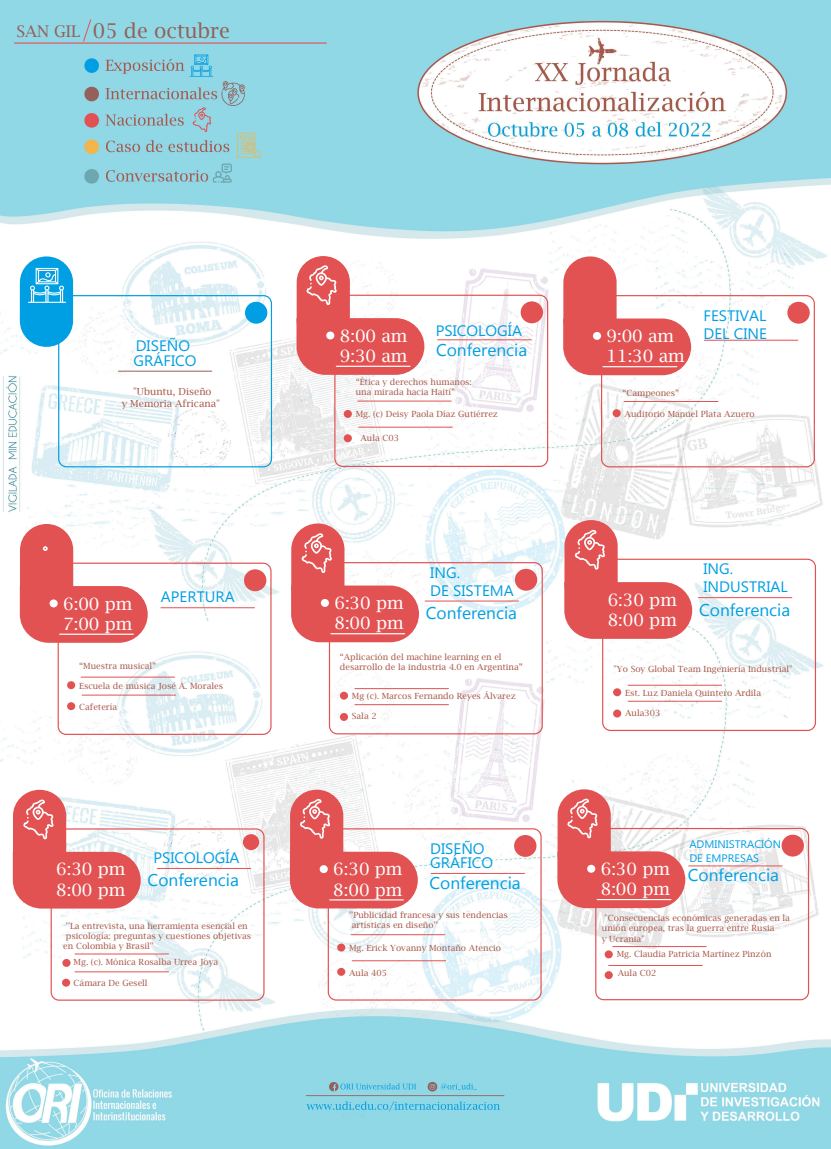
<style>
.page{position:relative;width:831px;height:1149px;background:#fff}
.page>*{position:absolute;margin:0;border:0;box-sizing:border-box;transform-origin:0 0}
.t1{font:20.4px "Lucida Bright";color:#93615a}
.t2{font:16.98px/20.4px "Lucida Bright";color:#fff}
.t3{font:16.98px "Microsoft New Tai Lue";color:#009fe3}
.t4{font:16.11px "Lucida Bright";color:#93615a}
.t5{font:15.18px/18.2px "Microsoft Phags Pa";color:#009fe3}
.t6{font:15.15px/14.5px "Microsoft Phags Pa";color:#009fe3}
.t7{font:10.92px/14.5px "Microsoft Phags Pa";color:#009fe3}
.t8{font:9.69px/11.6px "Lucida Bright";color:#a8584a;text-align:center}
.t9{font:8.49px/10.2px "Lucida Bright";color:#a8584a}
</style>
<div class="page">
<img style="left:0;top:0;width:831px;height:1149px">
<div style="left:16px;top:15px;width:187px;height:26px;background:#91d8e6"></div>
<svg style="left:82px;top:19px;width:10px;height:23px"></svg>
<div style="left:58px;top:295px;width:214px;height:172px;border:1px solid #009fe3;border-radius:8px"></div>
<svg style="left:20px;top:256px;width:53px;height:91px;background:#35b3e8"></svg>
<hr style="left:118px;top:371px;width:94px;height:1px;background:#93615a">
<div style="left:245px;top:302px;width:22px;height:22px;background:#009fe3;border-radius:50%"></div>
<div style="left:329px;top:562px;width:214px;height:172px;border:1px solid #e25252;border-radius:8px"></div>
<hr style="left:425px;top:601px;width:94px;height:1px;background:#e25252">
<div style="left:515px;top:569px;width:22px;height:22px;background:#e25252;border-radius:50%"></div>
<hr style="left:355px;top:688px;width:93px;height:1px;background:#e25252">
<hr style="left:355px;top:704px;width:93px;height:1px;background:#e25252">
<div style="left:340px;top:713px;width:8px;height:8px;background:#e25252;border-radius:50%"></div>
<div style="left:340px;top:692px;width:8px;height:8px;background:#e25252;border-radius:50%"></div>
<div style="left:601px;top:295px;width:214px;height:172px;border:1px solid #e25252;border-radius:8px"></div>
<svg style="left:563px;top:256px;width:128px;height:119px"></svg>
<hr style="left:704px;top:340px;width:94px;height:1px;background:#e25252">
<hr style="left:624px;top:401px;width:94px;height:1px;background:#e25252">
<div style="left:593px;top:332px;width:8px;height:8px;background:#fff;border-radius:50%"></div>
<div style="left:613px;top:409px;width:8px;height:8px;background:#e25252;border-radius:50%"></div>
<hr style="left:603px;top:366px;width:74px;height:1px;background:#fff">
<div style="left:787px;top:302px;width:23px;height:22px;background:#e25252;border-radius:50%"></div>
<div style="left:334px;top:295px;width:214px;height:172px;border:1px solid #e25252;border-radius:8px"></div>
<hr style="left:438px;top:339px;width:93px;height:1px;background:#e25252">
<hr style="left:359px;top:427px;width:93px;height:1px;background:#e25252">
<hr style="left:358px;top:401px;width:93px;height:1px;background:#e25252">
<div style="left:344px;top:434px;width:8px;height:8px;background:#e25252;border-radius:50%"></div>
<div style="left:344px;top:410px;width:8px;height:8px;background:#e25252;border-radius:50%"></div>
<div style="left:521px;top:301px;width:22px;height:22px;background:#e25252;border-radius:50%"></div>
<svg style="left:297px;top:256px;width:127px;height:119px"></svg>
<div style="left:328px;top:828px;width:214px;height:173px;border:1px solid #e25252;border-radius:8px"></div>
<hr style="left:431px;top:873px;width:94px;height:1px;background:#e25252">
<hr style="left:352px;top:960px;width:94px;height:1px;background:#e25252">
<hr style="left:351px;top:934px;width:94px;height:1px;background:#e25252">
<div style="left:337px;top:968px;width:8px;height:8px;background:#e25252;border-radius:50%"></div>
<div style="left:337px;top:944px;width:8px;height:8px;background:#e25252;border-radius:50%"></div>
<div style="left:514px;top:835px;width:22px;height:22px;background:#e25252;border-radius:50%"></div>
<svg style="left:290px;top:790px;width:128px;height:118px"></svg>
<div style="left:58px;top:563px;width:214px;height:172px;border:1px solid #e25252;border-radius:8px"></div>
<hr style="left:161px;top:607px;width:93px;height:1px;background:#e25252">
<hr style="left:82px;top:695px;width:94px;height:1px;background:#e25252">
<hr style="left:81px;top:677px;width:94px;height:1px;background:#e25252">
<div style="left:67px;top:702px;width:8px;height:8px;background:#e25252;border-radius:50%"></div>
<div style="left:67px;top:681px;width:8px;height:8px;background:#e25252;border-radius:50%"></div>
<div style="left:244px;top:569px;width:22px;height:22px;background:#e25252;border-radius:50%"></div>
<div style="left:595px;top:828px;width:214px;height:172px;border:1px solid #e25252;border-radius:8px"></div>
<div style="left:605px;top:971px;width:8px;height:8px;background:#e25252;border-radius:50%"></div>
<div style="left:605px;top:950px;width:8px;height:8px;background:#e25252;border-radius:50%"></div>
<div style="left:782px;top:835px;width:22px;height:22px;background:#e25252;border-radius:50%"></div>
<svg style="left:557px;top:789px;width:128px;height:119px"></svg>
<svg style="left:291px;top:523px;width:128px;height:119px"></svg>
<svg style="left:20px;top:524px;width:128px;height:119px"></svg>
<div style="left:602px;top:559px;width:214px;height:172px;border:1px solid #e25252;border-radius:8px"></div>
<hr style="left:698px;top:597px;width:94px;height:1px;background:#e25252">
<hr style="left:689px;top:865px;width:93px;height:1px;background:#e25252">
<hr style="left:157px;top:868px;width:94px;height:1px;background:#e25252">
<hr style="left:75px;top:954px;width:94px;height:1px;background:#e25252">
<hr style="left:75px;top:971px;width:94px;height:1px;background:#e25252">
<hr style="left:613px;top:946px;width:93px;height:1px;background:#e25252">
<hr style="left:609px;top:965px;width:93px;height:1px;background:#e25252">
<hr style="left:628px;top:685px;width:94px;height:1px;background:#e25252">
<hr style="left:628px;top:701px;width:94px;height:1px;background:#e25252">
<div style="left:613px;top:710px;width:8px;height:8px;background:#e25252;border-radius:50%"></div>
<div style="left:613px;top:688px;width:8px;height:8px;background:#e25252;border-radius:50%"></div>
<svg style="left:564px;top:520px;width:128px;height:119px"></svg>
<div style="left:51px;top:828px;width:214px;height:173px;border:1px solid #e25252;border-radius:8px"></div>
<svg style="left:13px;top:790px;width:128px;height:119px"></svg>
<div style="left:62px;top:959px;width:9px;height:8px;background:#e25252;border-radius:50%"></div>
<div style="left:243px;top:834px;width:16px;height:16px;background:#e25252;border-radius:50%"></div>
<div style="left:62px;top:979px;width:8px;height:8px;background:#e25252;border-radius:50%"></div>
<h3 class="t4" style="left:16px;top:22px;width:65px">SAN GIL</h3>
<h1 class="t1" style="left:93px;top:19px;width:138px">05 de octubre</h1>
<h3 class="t6" style="left:134px;top:338px;width:64px">DISEÑO<br>GRÁFICO</h3>
<p class="t8" style="left:122px;top:386px;width:100px">"Ubuntu, Diseño<br>y Memoria Africana"</p>
<h2 class="t2" style="left:63px;top:593px;width:71px">6:00 pm<br>7:00 pm</h2>
<h3 class="t5" style="left:161px;top:587px;width:75px">APERTURA</h3>
<p class="t9" style="left:79px;top:660px;width:79px">“Muestra musical”</p>
<p class="t9" style="left:79px;top:702px;width:40px">Cafetería</p>
<p class="t9" style="left:79px;top:681px;width:145px">Escuela de música José A. Morales</p>
<h3 class="t5" style="left:153px;top:847px;width:88px">PSICOLOGÍA</h3>
<h2 class="t3" style="left:148px;top:870px;width:93px">Conferencia</h2>
<h2 class="t2" style="left:56px;top:859px;width:71px">6:30 pm<br>8:00 pm</h2>
<p class="t9" style="left:66px;top:920px;width:183px">''La entrevista, una herramienta esencial en</p>
<p class="t9" style="left:66px;top:931px;width:187px">psicología: preguntas y cuestiones objetivas</p>
<p class="t9" style="left:63px;top:941px;width:92px">en Colombia y Brasil''</p>
<p class="t9" style="left:74px;top:957px;width:146px">Mg. (c). Mónica Rosalba Urrea Joya</p>
<p class="t9" style="left:74px;top:978px;width:76px">Cámara De Gesell</p>
<h2 class="t2" style="left:340px;top:325px;width:69px">8:00 am<br>9:30 am</h2>
<h3 class="t5" style="left:436px;top:321px;width:88px">PSICOLOGÍA</h3>
<h2 class="t3" style="left:436px;top:340px;width:93px">Conferencia</h2>
<p class="t9" style="left:356px;top:377px;width:118px">“Ética y derechos humanos: una mirada hacia Haití”</p>
<p class="t9" style="left:360px;top:433px;width:40px">Aula C03</p>
<p class="t9" style="left:356px;top:409px;width:144px">Mg. (c) Deisy Paola Díaz Gutiérrez</p>
<h3 class="t5" style="left:430px;top:562px;width:85px">ING.<br>DE SISTEMA</h3>
<h2 class="t3" style="left:426px;top:604px;width:93px">Conferencia</h2>
<h2 class="t2" style="left:334px;top:593px;width:71px">6:30 pm<br>8:00 pm</h2>
<p class="t9" style="left:340px;top:652px;width:184px">“Aplicación del machine learning en el desarrollo de la industria 4.0 en Argentina”</p>
<p class="t9" style="left:352px;top:691px;width:165px">Mg (c). Marcos Fernando Reyes Álvarez</p>
<p class="t9" style="left:352px;top:711px;width:26px">Sala 2</p>
<h2 class="t2" style="left:333px;top:859px;width:71px">6:30 pm<br>8:00 pm</h2>
<h3 class="t5" style="left:430px;top:841px;width:64px;line-height:14.5px">DISEÑO<br>GRÁFICO</h3>
<h2 class="t3" style="left:429px;top:873px;width:93px">Conferencia</h2>
<p class="t9" style="left:352px;top:909px;width:158px;text-indent:-3px">''Publicidad francesa y sus tendencias artísticas en diseño’’</p>
<p class="t9" style="left:349px;top:943px;width:153px">Mg. Erick Yovanny Montaño Atencio</p>
<p class="t9" style="left:349px;top:968px;width:39px">Aula 405</p>
<h2 class="t2" style="left:607px;top:326px;width:79px">9:00 am<br>11:30 am</h2>
<h3 class="t5" style="left:704px;top:305px;width:65px">FESTIVAL<br>DEL CINE</h3>
<p class="t9" style="left:622px;top:388px;width:58px">“Campeones”</p>
<p class="t9" style="left:625px;top:409px;width:132px">Auditorio Manuel Plata Azuero</p>
<h3 class="t5" style="left:704px;top:559px;width:86px">ING.<br>INDUSTRIAL</h3>
<h2 class="t3" style="left:699px;top:600px;width:93px">Conferencia</h2>
<h2 class="t2" style="left:608px;top:589px;width:71px">6:30 pm<br>8:00 pm</h2>
<p class="t9" style="left:614px;top:664px;width:180px">"Yo Soy Global Team Ingeniería Industrial"</p>
<p class="t9" style="left:625px;top:688px;width:137px">Est. Luz Daniela Quintero Ardila</p>
<p class="t9" style="left:625px;top:708px;width:37px">Aula303</p>
<h2 class="t2" style="left:601px;top:859px;width:71px">6:30 pm<br>8:00 pm</h2>
<p class="t7" style="left:689px;top:836px;width:93px">ADMINISTRACIÓN<br>DE EMPRESAS</p>
<h2 class="t3" style="left:688px;top:865px;width:93px">Conferencia</h2>
<p class="t9" style="left:602px;top:913px;width:190px;text-indent:3px">"Consecuencias económicas generadas en la unión europea, tras la guerra entre Rusia<br>y Ucrania"</p>
<p class="t9" style="left:617px;top:949px;width:156px">Mg. Claudia Patricia Martínez Pinzón</p>
<p class="t9" style="left:618px;top:968px;width:40px">Aula C02</p>
</div>
